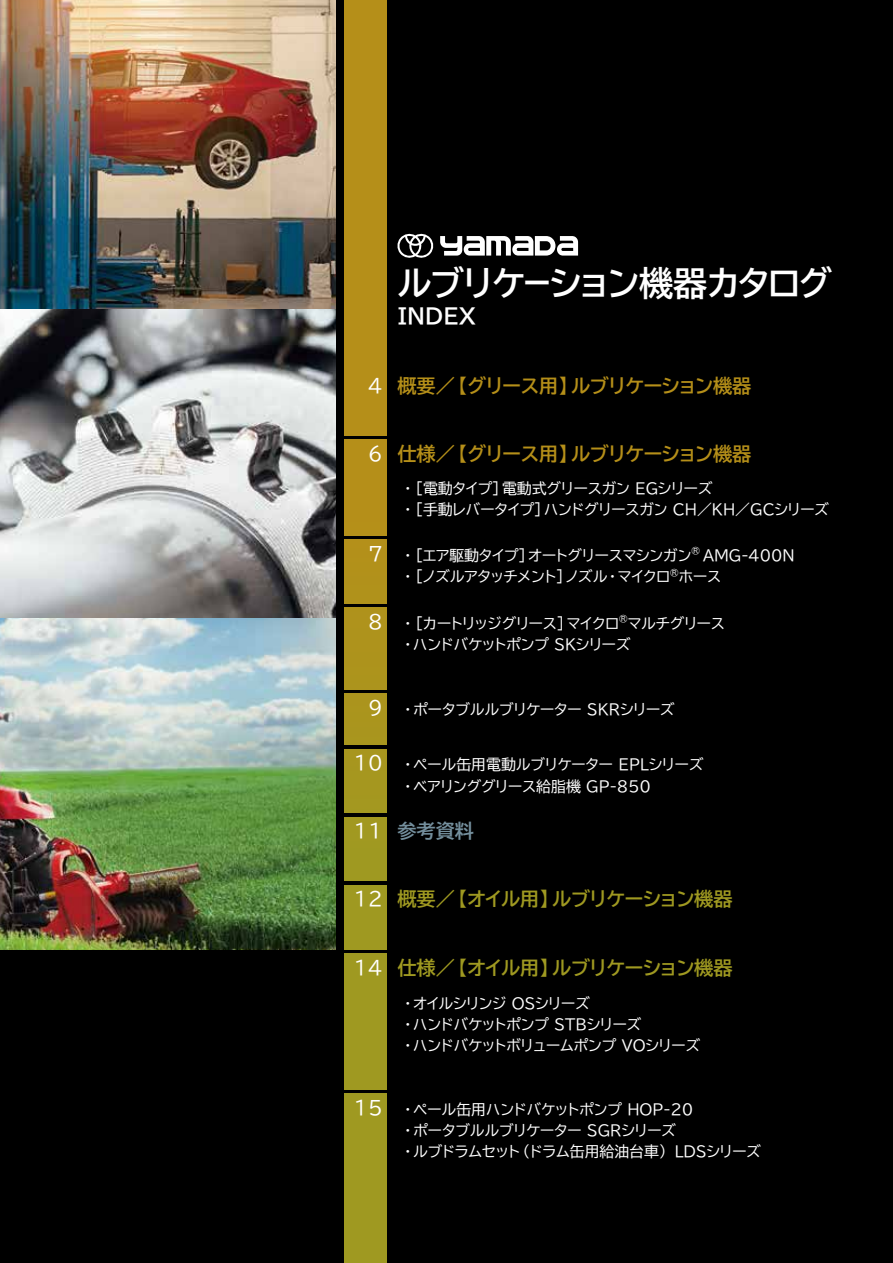
<style>
.page{position:relative;width:893px;height:1263px;background:#fff}
.page>*{position:absolute;margin:0;border:0;box-sizing:border-box;transform-origin:0 0}
.t1{font:700 34.05px "TBUD Go Std";letter-spacing:-.09em;color:#fff}
.t2{font:700 21.3px "TBUD Go Std";color:#fff}
.t3{font:700 19.2px "TBUD Go Std";letter-spacing:-.06em;color:#b58f19}
.t4{font:700 19.2px "TBUD Go Std";letter-spacing:-.07em;color:#9f9921}
.t5{font:19.2px "TBUD Go Std";color:#fff}
.t6{font:700 19.2px "TBUD Go Std";color:#748f9d}
.t7{font:14.85px/21.3px "TBUD Go Std";letter-spacing:-.09em;color:#fff}
.t8{font:14.85px/21.3px "TBUD Go Std";letter-spacing:-.11em;color:#fff}
</style>
<div class="page">
<div style="left:336px;top:0;width:557px;height:1263px;background:#000"></div>
<div style="left:0;top:949px;width:893px;height:314px;background:#000"></div>
<img style="left:0;top:0;width:336px;height:949px">
<div style="left:344px;top:0;width:43px;height:435px;background:#b58f19"></div>
<div style="left:344px;top:440px;width:43px;height:95px;background:#b58f19"></div>
<div style="left:344px;top:540px;width:43px;height:63px;background:#b2911a"></div>
<div style="left:344px;top:608px;width:43px;height:82px;background:#ae931c"></div>
<div style="left:344px;top:694px;width:43px;height:51px;background:#aa951d"></div>
<div style="left:344px;top:749px;width:43px;height:64px;background:#a5971f"></div>
<div style="left:344px;top:817px;width:43px;height:64px;background:#9f9921"></div>
<div style="left:344px;top:885px;width:43px;height:64px;background:#9f9921"></div>
<div style="left:344px;top:953px;width:43px;height:136px;background:#9f9921"></div>
<div style="left:344px;top:1093px;width:43px;height:170px;background:#9f9921"></div>
<svg style="left:397px;top:233px;width:37px;height:25px"></svg>
<svg style="left:440px;top:236px;width:138px;height:20px"></svg>
<h1 class="t1" style="left:397px;top:256px;width:436px">ルブリケーション機器カタログ</h1>
<h2 class="t2" style="left:397px;top:299px;width:80px">INDEX</h2>
<p class="t5" style="left:368px;top:370px;width:16px">4</p>
<p class="t3" style="left:397px;top:370px;width:355px">概要／【グリース用】ルブリケーション機器</p>
<p class="t5" style="left:368px;top:438px;width:16px">6</p>
<p class="t5" style="left:368px;top:538px;width:16px">7</p>
<p class="t5" style="left:368px;top:606px;width:16px">8</p>
<p class="t3" style="left:397px;top:438px;width:355px">仕様／【グリース用】ルブリケーション機器</p>
<p class="t7" style="left:401px;top:478px;width:430px">・［電動タイプ］電動式グリースガン ＥＧシリーズ<br>・［手動レバータイプ］ハンドグリースガン ＣＨ／ＫＨ／ＧＣシリーズ</p>
<p class="t7" style="left:401px;top:545px;width:396px">・［エア駆動タイプ］オートグリースマシンガン<sup>®</sup> ＡＭＧ-400N・［ノズルアタッチメント］ノズル・マイクロ<sup>®</sup>ホース</p>
<p class="t7" style="left:401px;top:613px;width:326px">・［カートリッジグリース］マイクロ<sup>®</sup>マルチグリース・ハンドバケットポンプ ＳＫシリーズ</p>
<p class="t5" style="left:368px;top:692px;width:16px">9</p>
<p class="t5" style="left:354px;top:747px;width:31px">10</p>
<p class="t5" style="left:354px;top:815px;width:31px">11</p>
<p class="t7" style="left:401px;top:699px;width:276px">・ポータブルルブリケーター ＳＫＲシリーズ</p>
<p class="t7" style="left:401px;top:754px;width:304px">・ペール缶用電動ルブリケーター ＥＰＬシリーズ・ベアリンググリース給脂機 ＧＰ-８５０</p>
<p class="t6" style="left:397px;top:815px;width:78px">参考資料</p>
<p class="t5" style="left:354px;top:883px;width:31px">12</p>
<p class="t4" style="left:397px;top:883px;width:337px">概要／【オイル用】ルブリケーション機器</p>
<p class="t5" style="left:354px;top:951px;width:31px">14</p>
<p class="t4" style="left:397px;top:952px;width:337px">仕様／【オイル用】ルブリケーション機器</p>
<p class="t8" style="left:401px;top:992px;width:301px">・オイルシリンジ ＯＳシリーズ<br>・ハンドバケットポンプ ＳＴＢシリーズ<br>・ハンドバケットボリュームポンプ ＶＯシリーズ</p>
<p class="t5" style="left:354px;top:1092px;width:31px">15</p>
<p class="t7" style="left:401px;top:1098px;width:362px">・ペール缶用ハンドバケットポンプ ＨＯＰ-２０<br>・ポータブルルブリケーター ＳＧＲシリーズ<br>・ルブドラムセット（ドラム缶用給油台車） ＬＤＳシリーズ</p>
</div>
